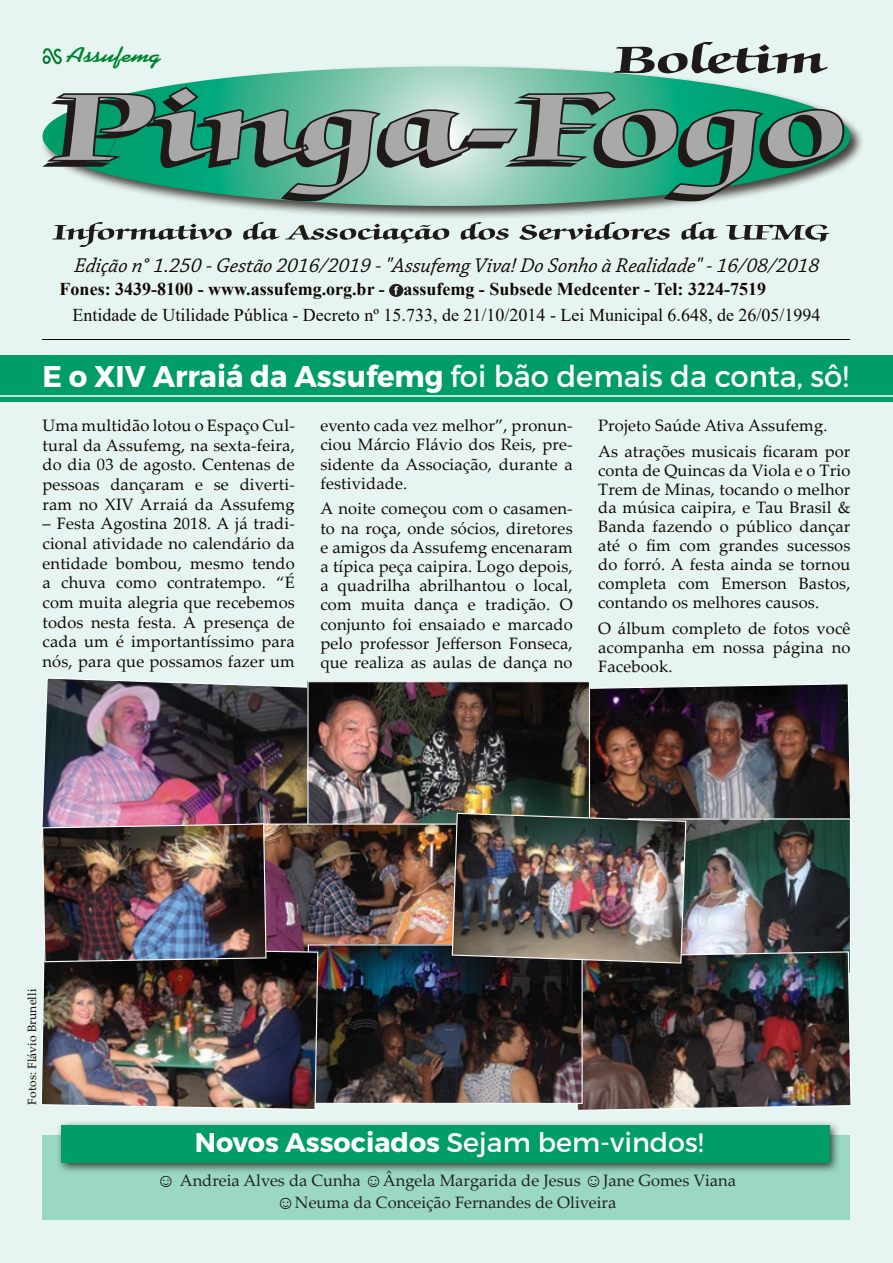
<style>
.page{position:relative;width:893px;height:1263px;background:#e6f5f1}
.page>*{position:absolute;margin:0;border:0;box-sizing:border-box;transform-origin:0 0}
.t1{font:30px "Montserrat";color:#fff}
.t2{font:27px "Montserrat";color:#fff}
.t3{font:700 21.75px "Koala";color:#008330;scale:1.22 1}
.t4{font:italic 21px "Chaparral Pro";color:#110802}
.t5{font:18px "Times New Roman";color:#110802}
.t6{font:700 18px "Times New Roman";color:#110802}
.t7{font:16.5px/19.6px "Palatino Linotype";letter-spacing:.01em;color:#110802;text-align:justify}
.t8{font:16.5px/21.6px "Palatino Linotype";color:#222;text-align:center}
.t9{font:12px "Palatino Linotype";letter-spacing:.01em;color:#110802}
.s1{font-weight:700}
.s2{font-family:"Times New Roman";font-weight:700;font-size:18px;color:#110802}
</style>
<div class="page">
<img style="left:42px;top:677px;width:265px;height:146px">
<img style="left:590px;top:683px;width:261px;height:129px">
<img style="left:309px;top:683px;width:279px;height:140px">
<div style="left:307px;top:681px;width:283px;height:164px;border:1px solid #fff"></div>
<div style="left:0;top:355px;width:893px;height:47px;background:#009d69"></div>
<hr style="left:0;top:395px;width:893px;height:2px;background:#fff">
<div style="left:40px;top:64px;width:825px;height:156px;background:#110802;opacity:.75"></div>
<svg style="left:43px;top:67px;width:807px;height:139px"></svg>
<div style="left:29px;top:329px;width:833px;height:14px;background:#8097be;opacity:.5"></div>
<div style="left:389px;top:284px;width:14px;height:13px;background:#241f21;border-radius:50%"></div>
<svg style="left:394px;top:286px;width:5px;height:9px"></svg>
<svg style="left:613px;top:42px;width:215px;height:31px"></svg>
<svg style="left:42px;top:86px;width:802px;height:115px;background:#6ba08e"></svg>
<svg style="left:52px;top:222px;width:180px;height:25px"></svg>
<svg style="left:243px;top:222px;width:206px;height:21px"></svg>
<svg style="left:461px;top:222px;width:48px;height:18px"></svg>
<svg style="left:519px;top:222px;width:151px;height:18px"></svg>
<svg style="left:681px;top:222px;width:37px;height:18px"></svg>
<svg style="left:726px;top:225px;width:104px;height:17px"></svg>
<svg style="left:43px;top:48px;width:19px;height:17px"></svg>
<div style="left:43px;top:55px;width:8px;height:9px;border:2px solid #078230;border-radius:50%"></div>
<div style="left:43px;top:1135px;width:807px;height:85px;background:#9ad8c4"></div>
<div style="left:56px;top:1120px;width:785px;height:54px;background:#110802;opacity:.75"></div>
<div style="left:61px;top:1126px;width:768px;height:37px;background:#009d69"></div>
<img style="left:267px;top:825px;width:184px;height:121px">
<img style="left:319px;top:946px;width:132px;height:156px">
<img style="left:41px;top:946px;width:278px;height:164px">
<img style="left:451px;top:812px;width:401px;height:299px">
<img style="left:41px;top:823px;width:226px;height:140px">
<h3 class="t3" style="left:67px;top:42px;width:79px">Assufemg</h3>
<p class="t4" style="left:74px;top:253px;width:749px">Edição n° 1.250 - Gestão 2016/2019 - "Assufemg Viva! Do Sonho à Realidade" - 16/08/2018</p>
<p class="t6" style="left:60px;top:276px;width:708px">Fones: 3439-8100 - www.assufemg.org.br - assufemg - Subsede Medcenter - Tel: 3224-7519</p>
<p class="t5" style="left:72px;top:303px;width:750px">Entidade de Utilidade Pública - Decreto nº 15.733, de 21/10/2014 - Lei Municipal 6.648, de 26/05/1994</p>
<h1 class="t1" style="left:43px;top:358px;width:808px"><span class="s1">E o XIV Arraiá da Assufemg</span> foi bão demais da conta, sô!</h1>
<p class="t7" style="left:43px;top:415px;width:254px">Uma multidão lotou o Espaço Cul&shy;tural da Assufemg, na sexta-feira, do dia 03 de agosto. Centenas de pessoas dançaram e se diverti&shy;ram no XIV Arraiá da Assufemg</p>
<p class="t7" style="left:43px;top:513px;width:254px">– Festa Agostina 2018. A já tradi&shy;cional atividade no calendário da entidade bombou, mesmo tendo a chuva como contratempo. “É com muita alegria que recebemos todos nesta festa. A presença de cada um é importantíssimo para nós, para que possamos fazer um</p>
<p class="t7" style="left:320px;top:415px;width:254px;line-height:19.2px">evento cada vez melhor”, pronun&shy;ciou Márcio Flávio dos Reis, pre&shy;sidente da Associação, durante a festividade.</p>
<p class="t7" style="left:320px;top:498px;width:254px;line-height:19.2px">A noite começou com o casamen&shy;to na roça, onde sócios, diretores e amigos da Assufemg encenaram a típica peça caipira. Logo depois, a quadrilha abrilhantou o local, com muita dança e tradição. O conjunto foi ensaiado e marcado pelo professor Jefferson Fonseca, que realiza as aulas de dança no</p>
<p class="t7" style="left:598px;top:412px;width:254px;line-height:25.3px">Projeto Saúde Ativa Assufemg.<br>As atrações musicais ficaram por</p>
<p class="t7" style="left:598px;top:460px;width:254px;line-height:19px">conta de Quincas da Viola e o Trio Trem de Minas, tocando o melhor da música caipira, e Tau Brasil &amp; Banda fazendo o público dançar até o fim com grandes sucessos do forró. A festa ainda se tornou completa com Emerson Bastos, contando os melhores causos.</p>
<p class="t7" style="left:598px;top:618px;width:254px;line-height:18.9px">O álbum completo de fotos você acompanha em nossa página no Facebook.</p>
<p class="t9" style="left:23px;top:1105px;width:117px;rotate:-90deg">Fotos: Flávio Brunelli</p>
<h2 class="t2" style="left:195px;top:1126px;width:510px"><span class="s1">Novos Associados</span> Sejam bem-vindos!</h2>
<p class="t8" style="left:157px;top:1169px;width:581px"><span class="s2">☺</span> Andreia Alves da Cunha <span class="s2">☺</span>Ângela Margarida de Jesus <span class="s2">☺</span>Jane Gomes Viana <span class="s2">☺</span>Neuma da Conceição Fernandes de Oliveira</p>
</div>
